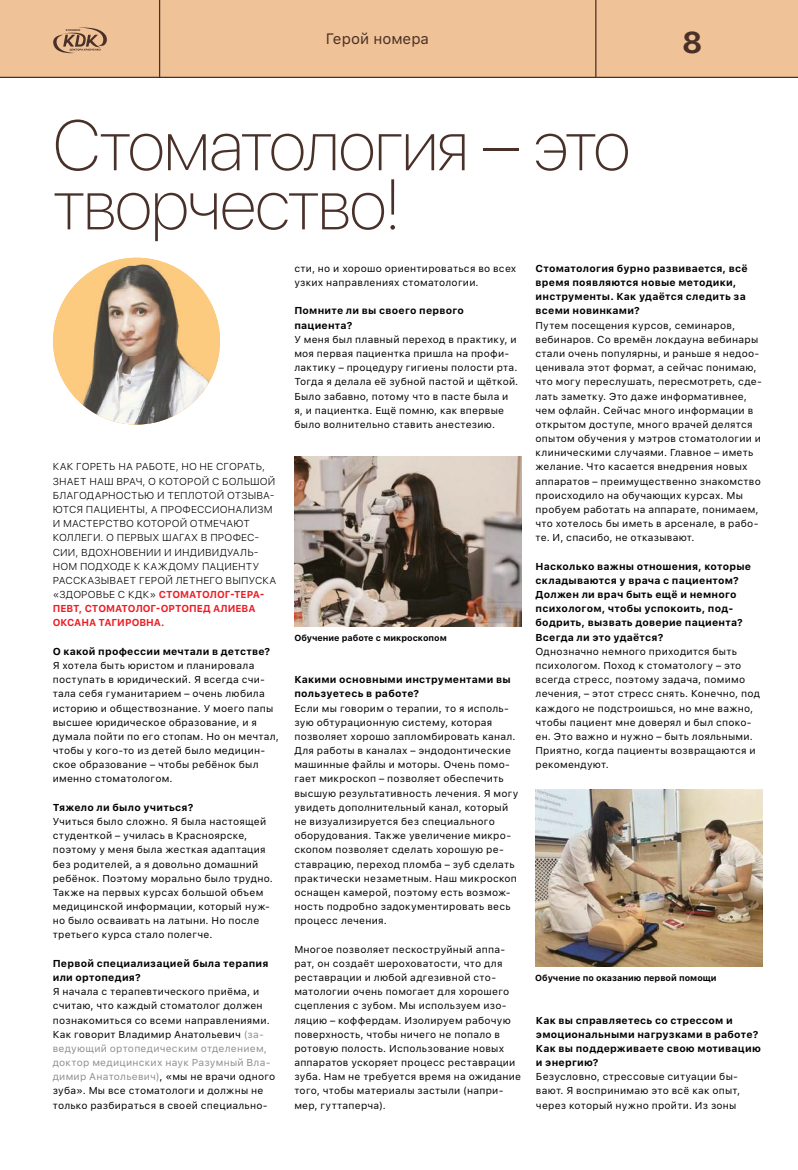
<style>
.page{position:relative;width:798px;height:1170px;background:#fff}
.page>*{position:absolute;margin:0;border:0;box-sizing:border-box;transform-origin:0 0}
.t1{font:100 70.88px/59.1px "SF Pro Display";letter-spacing:-.02em;color:#493028}
.t2{font:700 30px "SF Pro Display";color:#493028}
.t3{font:15px "SF Pro Text";color:#493028}
.t4{font:10px/14.1px "SF Pro Text";letter-spacing:.025em;color:#000}
.t5{font:700 10px/14.1px "SF Pro Text";letter-spacing:.025em;color:#000}
.t6{font:300 10px/14.1px "SF Pro Text";letter-spacing:.01em;color:#000}
.t7{font:700 8.75px "SF Pro Text";color:#000}
.s1{font-weight:700;color:#ed1d24}
.s2{color:#8b8e90}
</style>
<div class="page">
<hr style="left:797px;top:0;width:1px;height:78px;background:#efc297">
<div style="left:0;top:0;width:797px;height:78px;background:#efc297"></div>
<hr style="left:159px;top:0;width:1px;height:77px;background:#493028">
<hr style="left:0;top:77px;width:797px;height:1px;background:#493028">
<hr style="left:595px;top:0;width:1px;height:77px;background:#493028">
<img style="left:59px;top:264px;width:161px;height:160px">
<svg style="left:53px;top:258px;width:167px;height:166px;background:#bda482"></svg>
<svg style="left:294px;top:456px;width:227px;height:170px;background:#92857b"></svg>
<img style="left:535px;top:790px;width:227px;height:176px">
<svg style="left:53px;top:27px;width:54px;height:27px"></svg>
<h3 class="t3" style="left:325px;top:28px;width:105px">Герой номера</h3>
<h1 class="t1" style="left:53px;top:118px;width:578px">Стоматология – это творчество!</h1>
<h2 class="t2" style="left:682px;top:25px;width:21px">8</h2>
<p class="t6" style="left:53px;top:460px;width:225px">КАК ГОРЕТЬ НА РАБОТЕ, НО НЕ СГОРАТЬ,<br>ЗНАЕТ НАШ ВРАЧ, О КОТОРОЙ С БОЛЬШОЙ<br>БЛАГОДАРНОСТЬЮ И ТЕПЛОТОЙ ОТЗЫВА-<br>ЮТСЯ ПАЦИЕНТЫ, А ПРОФЕССИОНАЛИЗМ<br>И МАСТЕРСТВО КОТОРОЙ ОТМЕЧАЮТ<br>КОЛЛЕГИ. О ПЕРВЫХ ШАГАХ В ПРОФЕС-<br>СИИ, ВДОХНОВЕНИИ И ИНДИВИДУАЛЬ-<br>НОМ ПОДХОДЕ К КАЖДОМУ ПАЦИЕНТУ<br>РАССКАЗЫВАЕТ ГЕРОЙ ЛЕТНЕГО ВЫПУСКА «ЗДОРОВЬЕ С КДК» <span class="s1">СТОМАТОЛОГ-ТЕРА-<br>ПЕВТ, СТОМАТОЛОГ-ОРТОПЕД АЛИЕВА<br>ОКСАНА ТАГИРОВНА.</span></p>
<p class="t5" style="left:53px;top:644px;width:219px">О какой профессии мечтали в детстве?</p>
<p class="t4" style="left:53px;top:658px;width:228px">Я хотела быть юристом и планировала поступать в юридический. Я всегда счи&shy;тала себя гуманитарием – очень любила историю и обществознание. У моего папы высшее юридическое образование, и я думала пойти по его стопам. Но он мечтал, чтобы у кого-то из детей было медицин&shy;ское образование – чтобы ребёнок был именно стоматологом.</p>
<p class="t5" style="left:53px;top:800px;width:142px">Тяжело ли было учиться?</p>
<p class="t4" style="left:53px;top:814px;width:221px">Учиться было сложно. Я была настоящей студенткой – училась в Красноярске, поэтому у меня была жесткая адаптация без родителей, а я довольно домашний ребёнок. Поэтому морально было трудно.<br>Также на первых курсах большой объем медицинской информации, который нуж&shy;но было осваивать на латыни. Но после третьего курса стало полегче.</p>
<p class="t5" style="left:53px;top:956px;width:217px">Первой специализацией была терапия или ортопедия?</p>
<p class="t4" style="left:53px;top:984px;width:224px">Я начала с терапевтического приёма, и считаю, что каждый стоматолог должен познакомиться со всеми направлениями.<br>Как говорит Владимир Анатольевич <span class="s2">(за&shy;ведующий ортопедическим отделением, доктор медицинских наук Разумный Вла&shy;димир Анатольевич)</span>, «мы не врачи одного зуба». Мы все стоматологи и должны не только разбираться в своей специально-</p>
<p class="t4" style="left:294px;top:262px;width:223px">сти, но и хорошо ориентироваться во всех узких направлениях стоматологии.</p>
<p class="t5" style="left:294px;top:304px;width:171px">Помните ли вы своего первого пациента?</p>
<p class="t4" style="left:294px;top:332px;width:225px">У меня был плавный переход в практику, и моя первая пациентка пришла на профи&shy;лактику – процедуру гигиены полости рта.<br>Тогда я делала её зубной пастой и щёткой.<br>Было забавно, потому что в пасте была и я, и пациентка. Ещё помню, как впервые было волнительно ставить анестезию.</p>
<p class="t7" style="left:294px;top:632px;width:154px">Обучение работе с микроскопом</p>
<p class="t5" style="left:294px;top:672px;width:218px">Какими основными инструментами вы пользуетесь в работе?</p>
<p class="t4" style="left:294px;top:701px;width:225px">Если мы говорим о терапии, то я исполь&shy;зую обтурационную систему, которая позволяет хорошо запломбировать канал.<br>Для работы в каналах – эндодонтические машинные файлы и моторы. Очень помо&shy;гает микроскоп – позволяет обеспечить высшую результативность лечения. Я могу увидеть дополнительный канал, который не визуализируется без специального оборудования. Также увеличение микро&shy;скопом позволяет сделать хорошую ре&shy;ставрацию, переход пломба – зуб сделать практически незаметным. Наш микроскоп оснащен камерой, поэтому есть возмож&shy;ность подробно задокументировать весь процесс лечения.</p>
<p class="t4" style="left:294px;top:942px;width:228px">Многое позволяет пескоструйный аппа&shy;рат, он создаёт шероховатости, что для реставрации и любой адгезивной сто&shy;матологии очень помогает для хорошего сцепления с зубом. Мы используем изо&shy;ляцию – коффердам. Изолируем рабочую поверхность, чтобы ничего не попало в ротовую полость. Использование новых аппаратов ускоряет процесс реставрации зуба. Нам не требуется время на ожидание того, чтобы материалы застыли (напри&shy;мер, гуттаперча).</p>
<p class="t5" style="left:535px;top:261px;width:213px">Стоматология бурно развивается, всё время появляются новые методики, инструменты. Как удаётся следить за всеми новинками?</p>
<p class="t4" style="left:535px;top:318px;width:228px">Путем посещения курсов, семинаров, вебинаров. Со времён локдауна вебинары стали очень популярны, и раньше я недоо&shy;ценивала этот формат, а сейчас понимаю, что могу переслушать, пересмотреть, сде&shy;лать заметку. Это даже информативнее, чем офлайн. Сейчас много информации в открытом доступе, много врачей делятся опытом обучения у мэтров стоматологии и клиническими случаями. Главное – иметь желание. Что касается внедрения новых аппаратов – преимущественно знакомство происходило на обучающих курсах. Мы пробуем работать на аппарате, понимаем, что хотелось бы иметь в арсенале, в рабо&shy;те. И, спасибо, не отказывают.</p>
<p class="t5" style="left:535px;top:559px;width:217px">Насколько важны отношения, которые складываются у врача с пациентом?<br>Должен ли врач быть ещё и немного психологом, чтобы успокоить, под&shy;бодрить, вызвать доверие пациента?<br>Всегда ли это удаётся?</p>
<p class="t4" style="left:535px;top:644px;width:226px">Однозначно немного приходится быть психологом. Поход к стоматологу – это всегда стресс, поэтому задача, помимо лечения, – этот стресс снять. Конечно, под каждого не подстроишься, но мне важно, чтобы пациент мне доверял и был споко&shy;ен. Это важно и нужно – быть лояльными.<br>Приятно, когда пациенты возвращаются и рекомендуют.</p>
<p class="t7" style="left:535px;top:972px;width:183px">Обучение по оказанию первой помощи</p>
<p class="t5" style="left:535px;top:1012px;width:226px">Как вы справляетесь со стрессом и эмоциональными нагрузками в работе?<br>Как вы поддерживаете свою мотивацию и энергию?</p>
<p class="t4" style="left:535px;top:1069px;width:206px">Безусловно, стрессовые ситуации бы&shy;вают. Я воспринимаю это всё как опыт, через который нужно пройти. Из зоны</p>
</div>
